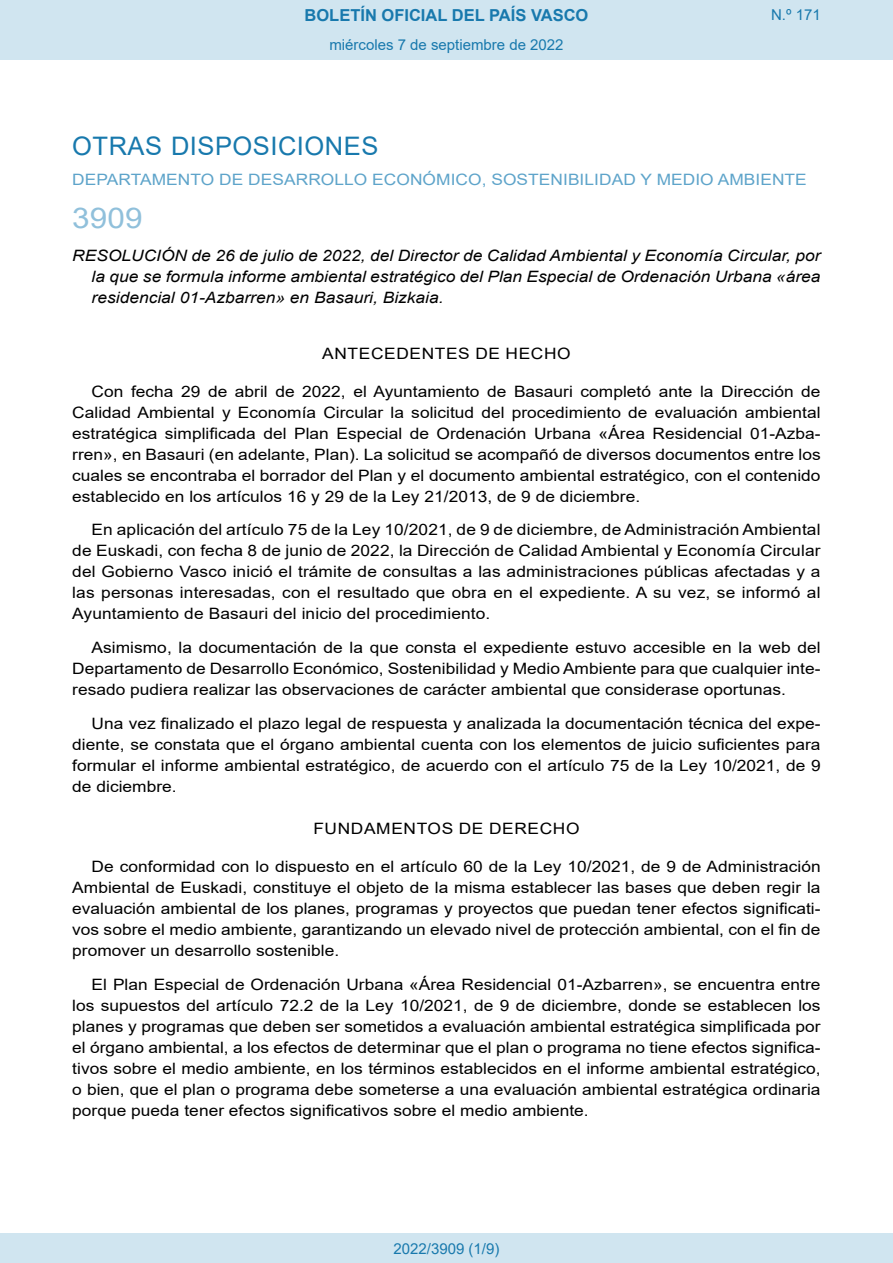
<style>
.page{position:relative;width:893px;height:1263px;background:#fff}
.page>*{position:absolute;margin:0;border:0;box-sizing:border-box;transform-origin:0 0}
.BOPVOrden{font:28.5px "Arial";color:#90c0db;scale:1.11 1}
.BOPVSeccion{font:25.5px "Arial";letter-spacing:.02em;color:#1879ad}
.t1{font:700 16.5px "Arial";color:#1879ad}
.BOPVDetalle{font:15.6px/21px "Arial";color:#000;text-align:justify;scale:1.11 1}
.BOPVTitulo{font:italic 15.6px/21px "Arial";color:#000;text-align:justify;scale:1.11 1}
.BOPVOrganismo{font:15.6px "Arial";letter-spacing:.005em;color:#5ea4ca;scale:1.11 1}
.BOPVClave{font:15.6px "Arial";letter-spacing:.035em;color:#000;scale:1.11 1}
.Paginacion_Centro{font:15px "Arial";color:#1879ad}
</style>
<div class="page">
<div style="left:0;top:0;width:893px;height:60px;background:#d0e5f0"></div>
<div style="left:0;top:1233px;width:893px;height:30px;background:#d0e5f0"></div>
<p class="t1" style="left:305px;top:3px;width:285px">BOLETÍN OFICIAL DEL PAÍS VASCO</p>
<p class="Paginacion_Centro" style="left:329px;top:35px;width:236px">miércoles 7 de septiembre de 2022</p>
<p class="Paginacion_Centro" style="left:771px;top:5px;width:51px">N.º 171</p>
<p class="BOPVSeccion" style="left:72px;top:128px;width:308px">OTRAS DISPOSICIONES</p>
<p class="BOPVOrganismo" style="left:72px;top:169px;width:663px">DEPARTAMENTO DE DESARROLLO ECONÓMICO, SOSTENIBILIDAD Y MEDIO AMBIENTE</p>
<p class="BOPVOrden" style="left:72px;top:198px;width:65px">3909</p>
<p class="BOPVTitulo" style="left:92px;top:246px;width:658px;text-indent:-19px">RESOLUCIÓN de 26 de julio de 2022, del Director de Calidad Ambiental y Economía Circular, por la que se formula informe ambiental estratégico del Plan Especial de Ordenación Urbana «área residencial 01-Azbarren» en Basauri, Bizkaia.</p>
<p class="BOPVClave" style="left:322px;top:342px;width:225px">ANTECEDENTES DE HECHO</p>
<p class="BOPVDetalle" style="left:72px;top:380px;width:676px;text-indent:19px">Con fecha 29 de abril de 2022, el Ayuntamiento de Basauri completó ante la Dirección de Calidad Ambiental y Economía Circular la solicitud del procedimiento de evaluación ambiental estratégica simplificada del Plan Especial de Ordenación Urbana «Área Residencial 01-Azba&shy;rren», en Basauri (en adelante, Plan). La solicitud se acompañó de diversos documentos entre los cuales se encontraba el borrador del Plan y el documento ambiental estratégico, con el contenido establecido en los artículos 16 y 29 de la Ley 21/2013, de 9 de diciembre.</p>
<p class="BOPVDetalle" style="left:72px;top:519px;width:676px;text-indent:19px">En aplicación del artículo 75 de la Ley 10/2021, de 9 de diciembre, de Administración Ambiental de Euskadi, con fecha 8 de junio de 2022, la Dirección de Calidad Ambiental y Economía Circular del Gobierno Vasco inició el trámite de consultas a las administraciones públicas afectadas y a las personas interesadas, con el resultado que obra en el expediente. A su vez, se informó al Ayuntamiento de Basauri del inicio del procedimiento.</p>
<p class="BOPVDetalle" style="left:72px;top:637px;width:676px;text-indent:19px">Asimismo, la documentación de la que consta el expediente estuvo accesible en la web del Departamento de Desarrollo Económico, Sostenibilidad y Medio Ambiente para que cualquier inte&shy;resado pudiera realizar las observaciones de carácter ambiental que considerase oportunas.</p>
<p class="BOPVDetalle" style="left:72px;top:713px;width:676px;text-indent:19px">Una vez finalizado el plazo legal de respuesta y analizada la documentación técnica del expe&shy;diente, se constata que el órgano ambiental cuenta con los elementos de juicio suficientes para formular el informe ambiental estratégico, de acuerdo con el artículo 75 de la Ley 10/2021, de 9 de diciembre.</p>
<p class="BOPVClave" style="left:313px;top:818px;width:241px">FUNDAMENTOS DE DERECHO</p>
<p class="BOPVDetalle" style="left:72px;top:856px;width:676px;text-indent:19px">De conformidad con lo dispuesto en el artículo 60 de la Ley 10/2021, de 9 de Administración Ambiental de Euskadi, constituye el objeto de la misma establecer las bases que deben regir la evaluación ambiental de los planes, programas y proyectos que puedan tener efectos significati&shy;vos sobre el medio ambiente, garantizando un elevado nivel de protección ambiental, con el fin de promover un desarrollo sostenible.</p>
<p class="BOPVDetalle" style="left:72px;top:974px;width:676px;text-indent:19px">El Plan Especial de Ordenación Urbana «Área Residencial 01-Azbarren», se encuentra entre los supuestos del artículo 72.2 de la Ley 10/2021, de 9 de diciembre, donde se establecen los planes y programas que deben ser sometidos a evaluación ambiental estratégica simplificada por el órgano ambiental, a los efectos de determinar que el plan o programa no tiene efectos significa&shy;tivos sobre el medio ambiente, en los términos establecidos en el informe ambiental estratégico, o bien, que el plan o programa debe someterse a una evaluación ambiental estratégica ordinaria porque pueda tener efectos significativos sobre el medio ambiente.</p>
<p class="Paginacion_Centro" style="left:393px;top:1238px;width:107px">2022/3909 (1/9)</p>
</div>
